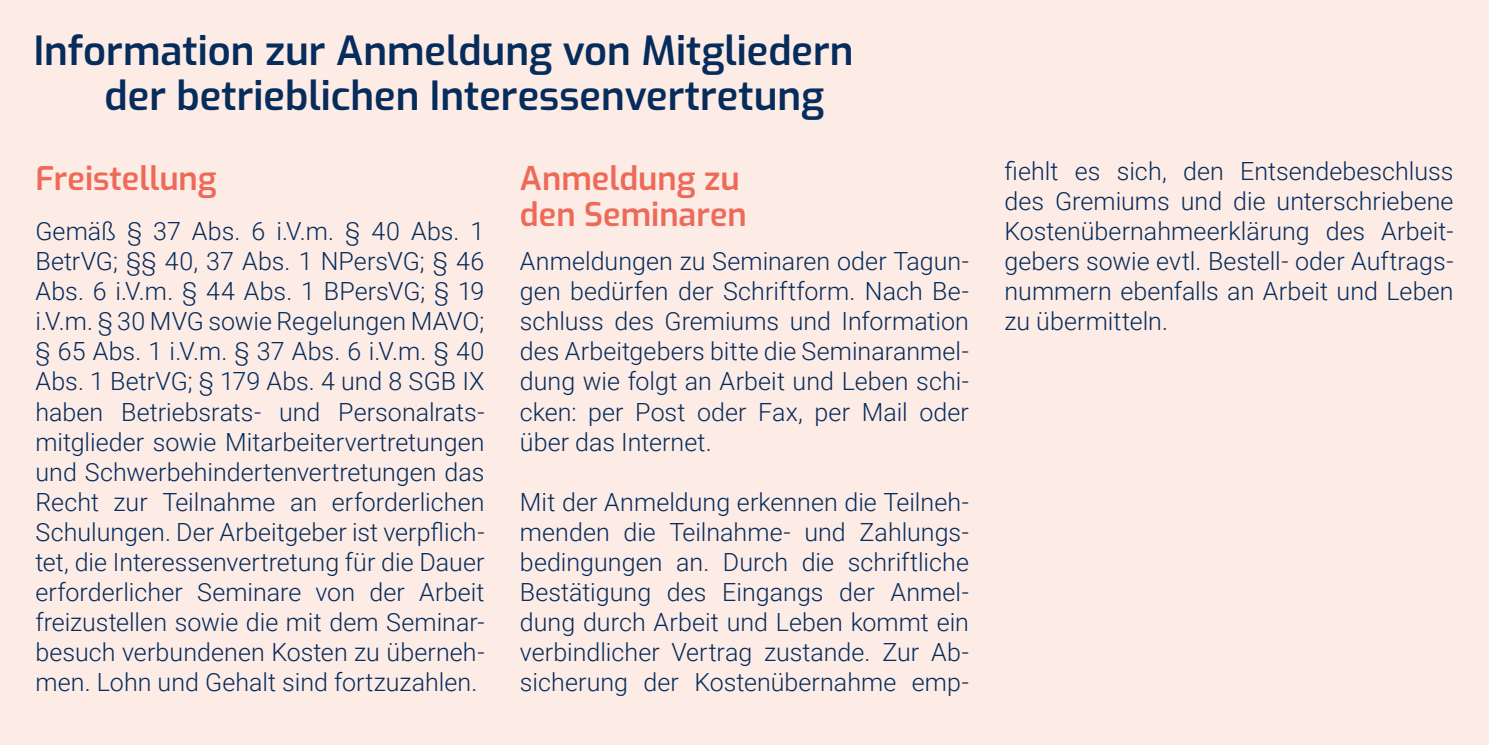
<style>
.page{position:relative;width:1489px;height:745px;background:#fff}
.page>*{position:absolute;margin:0;border:0;box-sizing:border-box;transform-origin:0 0}
.t1{font:100 40px/45px "Exo";color:#052c5a}
.t2{font:100 32.5px/35px "Exo";color:#ed6a58}
.t3{font:300 25px/30px "Roboto";letter-spacing:.005em;color:#052c5a;text-align:justify}
</style>
<div class="page">
<div style="left:0;top:0;width:1488px;height:744px;background:#fdebe6"></div>
<h1 class="t1" style="left:105px;top:26px;width:750px;text-indent:-71px">Information zur Anmeldung von Mitgliedern der betrieblichen Interessenvertretung</h1>
<h2 class="t2" style="left:35px;top:159px;width:183px">Freistellung</h2>
<p class="t3" style="left:35px;top:215px;width:450px">Gemäß § 37 Abs. 6 i.V.m. § 40 Abs. 1<br>BetrVG; §§ 40, 37 Abs. 1 NPersVG; § 46<br>Abs. 6 i.V.m. § 44 Abs. 1 BPersVG; § 19 i.V.m. § 30 MVG sowie Regelungen MAVO; § 65 Abs. 1 i.V.m. § 37 Abs. 6 i.V.m. § 40<br>Abs. 1 BetrVG; § 179 Abs. 4 und 8 SGB IX haben Betriebsrats- und Personalrats&shy;mitglieder sowie Mitarbeitervertretungen und Schwerbehindertenvertretungen das Recht zur Teilnahme an erforderlichen Schulungen. Der Arbeitgeber ist verpflich&shy;tet, die Interessenvertretung für die Dauer erforderlicher Seminare von der Arbeit freizustellen sowie die mit dem Seminar&shy;besuch verbundenen Kosten zu überneh&shy;men. Lohn und Gehalt sind fortzuzahlen.</p>
<h2 class="t2" style="left:520px;top:159px;width:228px">Anmeldung zu den Seminaren</h2>
<p class="t3" style="left:520px;top:245px;width:450px">Anmeldungen zu Seminaren oder Tagun&shy;gen bedürfen der Schriftform. Nach Be&shy;schluss des Gremiums und Information des Arbeitgebers bitte die Seminaranmel&shy;dung wie folgt an Arbeit und Leben schi&shy;cken: per Post oder Fax, per Mail oder über das Internet.</p>
<p class="t3" style="left:520px;top:485px;width:450px">Mit der Anmeldung erkennen die Teilneh&shy;menden die Teilnahme- und Zahlungs&shy;bedingungen an. Durch die schriftliche Bestätigung des Eingangs der Anmel&shy;dung durch Arbeit und Leben kommt ein verbindlicher Vertrag zustande. Zur Ab&shy;sicherung der Kostenübernahme emp-</p>
<p class="t3" style="left:1004px;top:155px;width:450px">fiehlt es sich, den Entsendebeschluss des Gremiums und die unterschriebene Kostenübernahmeerklärung des Arbeit&shy;gebers sowie evtl. Bestell- oder Auftrags&shy;nummern ebenfalls an Arbeit und Leben zu übermitteln.</p>
</div>
